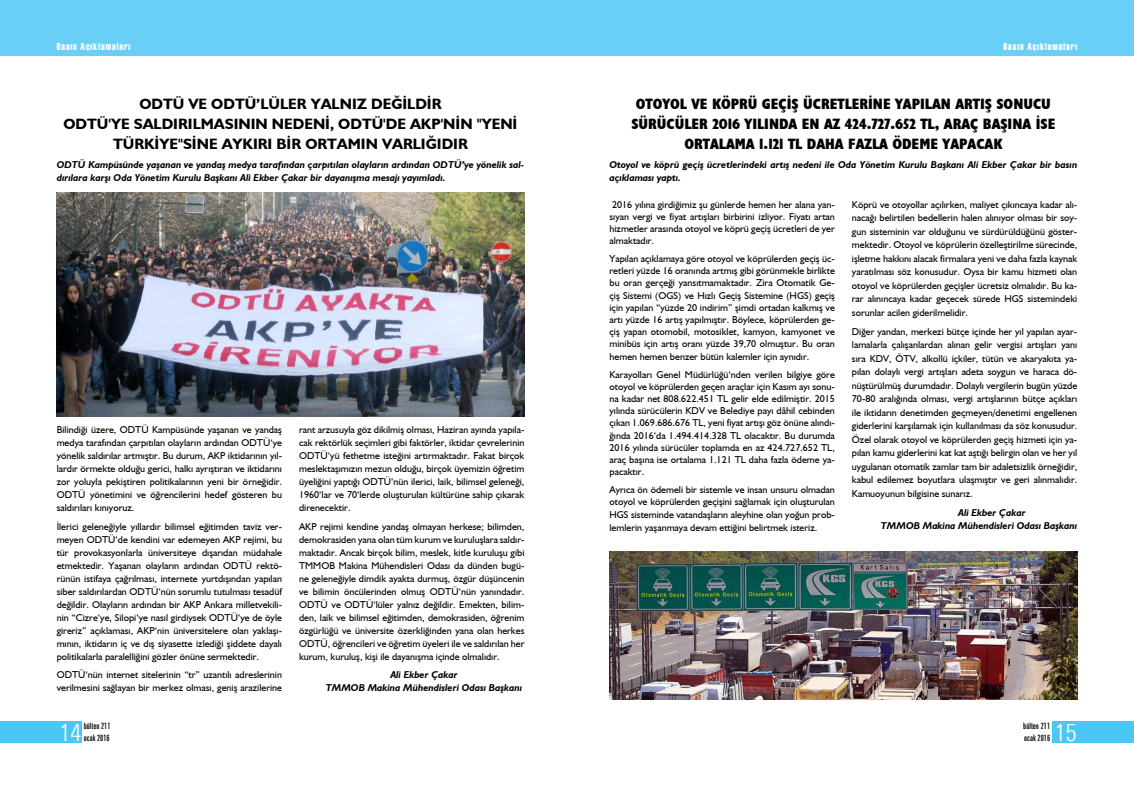
<style>
.page{position:relative;width:1134px;height:794px;background:#fff}
.page>*{position:absolute;margin:0;border:0;box-sizing:border-box;transform-origin:0 0}
.t1{font:300 condensed 24.1px "Zurich BT";color:#fff}
.t2{font:700 condensed 15px/20px "Humanist 521 BT Xtra";color:#000;text-align:center}
.t3{font:700 15px/20px "Humanist 521 BT";color:#000;text-align:center}
.t4{font:10px/13px "Humanist 521 BT";color:#000;text-align:justify}
.t5{font:italic 700 10px/13px "Humanist 521 BT";color:#000}
.t6{font:10px "Haettenschweiler";letter-spacing:.1em;color:#fff}
.t7{font:extra-condensed 9px/12px "Zurich BT";color:#000}
</style>
<div class="page">
<div style="left:0;top:0;width:1134px;height:56px;background:#6acff6"></div>
<div style="left:1052px;top:721px;width:82px;height:22px;background:#49c8f5"></div>
<div style="left:0;top:721px;width:82px;height:22px;background:#49c8f5"></div>
<img style="left:57px;top:193px;width:467px;height:224px">
<img style="left:609px;top:551px;width:468px;height:148px">
<p class="t6" style="left:57px;top:40px;width:75px">Basın Açıklamaları</p>
<p class="t6" style="left:1003px;top:40px;width:75px">Basın Açıklamaları</p>
<h2 class="t3" style="left:64px;top:94px;width:455px">ODTÜ VE ODTÜ’LÜLER YALNIZ DEĞİLDİR<br>ODTÜ'YE SALDIRILMASININ NEDENİ, ODTÜ'DE AKP'NİN "YENİ<br>TÜRKİYE"SİNE AYKIRI BİR ORTAMIN VARLIĞIDIR</h2>
<p class="t5" style="left:57px;top:158px;width:469px">ODTÜ Kampüsünde yaşanan ve yandaş medya tarafından çarpıtılan olayların ardından ODTÜ’ye yönelik sal&shy;dırılara karşı Oda Yönetim Kurulu Başkanı Ali Ekber Çakar bir dayanışma mesajı yayımladı.</p>
<p class="t4" style="left:57px;top:423px;width:227px">Bilindiği üzere, ODTÜ Kampüsünde yaşanan ve yandaş medya tarafından çarpıtılan olayların ardından ODTÜ‘ye yönelik saldırılar artmıştır. Bu durum, AKP iktidarının yıl&shy;lardır örmekte olduğu gerici, halkı ayrıştıran ve iktidarını zor yoluyla pekiştiren politikalarının yeni bir örneğidir.<br>ODTÜ yönetimini ve öğrencilerini hedef gösteren bu saldırıları kınıyoruz.</p>
<p class="t4" style="left:57px;top:519px;width:227px">İlerici geleneğiyle yıllardır bilimsel eğitimden taviz ver&shy;meyen ODTÜ‘de kendini var edemeyen AKP rejimi, bu tür provokasyonlarla üniversiteye dışarıdan müdahale etmektedir. Yaşanan olayların ardından ODTÜ rektö&shy;rünün istifaya çağrılması, internete yurtdışından yapılan siber saldırılardan ODTÜ‘nün sorumlu tutulması tesadüf değildir. Olayların ardından bir AKP Ankara milletvekili&shy;nin “Cizre‘ye, Silopi‘ye nasıl girdiysek ODTÜ‘ye de öyle gireriz” açıklaması, AKP‘nin üniversitelere olan yaklaşı&shy;mının, iktidarın iç ve dış siyasette izlediği şiddete dayalı politikalarla paralelliğini gözler önüne sermektedir.</p>
<p class="t4" style="left:57px;top:668px;width:227px">ODTÜ‘nün internet sitelerinin “tr” uzantılı adreslerinin verilmesini sağlayan bir merkez olması, geniş arazilerine</p>
<p class="t4" style="left:299px;top:423px;width:227px">rant arzusuyla göz dikilmiş olması, Haziran ayında yapıla&shy;cak rektörlük seçimleri gibi faktörler, iktidar çevrelerinin ODTÜ‘yü fethetme isteğini artırmaktadır. Fakat birçok meslektaşımızın mezun olduğu, birçok üyemizin öğretim üyeliğini yaptığı ODTÜ‘nün ilerici, laik, bilimsel geleneği, 1960‘lar ve 70‘lerde oluşturulan kültürüne sahip çıkarak direnecektir.</p>
<p class="t4" style="left:299px;top:519px;width:227px">AKP rejimi kendine yandaş olmayan herkese; bilimden, demokrasiden yana olan tüm kurum ve kuruluşlara saldır&shy;maktadır. Ancak birçok bilim, meslek, kitle kuruluşu gibi TMMOB Makina Mühendisleri Odası da dünden bugü&shy;ne geleneğiyle dimdik ayakta durmuş, özgür düşüncenin ve bilimin öncülerinden olmuş ODTÜ‘nün yanındadır.<br>ODTÜ ve ODTÜ‘lüler yalnız değildir. Emekten, bilim&shy;den, laik ve bilimsel eğitimden, demokrasiden, öğrenim özgürlüğü ve üniversite özerkliğinden yana olan herkes ODTÜ, öğrencileri ve öğretim üyeleri ile ve saldırılan her kurum, kuruluş, kişi ile dayanışma içinde olmalıdır.</p>
<p class="t5" style="left:326px;top:668px;width:198px;text-align:center">Ali Ekber Çakar<br>TMMOB Makina Mühendisleri Odası Başkanı</p>
<h2 class="t2" style="left:631px;top:94px;width:425px">OTOYOL VE KÖPRÜ GEÇİŞ ÜCRETLERİNE YAPILAN ARTIŞ SONUCU<br>SÜRÜCÜLER 2016 YILINDA EN AZ 424.727.652 TL, ARAÇ BAŞINA İSE<br>ORTALAMA 1.121 TL DAHA FAZLA ÖDEME YAPACAK</h2>
<p class="t5" style="left:609px;top:158px;width:469px">Otoyol ve köprü geçiş ücretlerindeki artış nedeni ile Oda Yönetim Kurulu Başkanı Ali Ekber Çakar bir basın açıklaması yaptı.</p>
<p class="t4" style="left:609px;top:198px;width:227px;line-height:12.2px">2016 yılına girdiğimiz şu günlerde hemen her alana yan&shy;sıyan vergi ve fiyat artışları birbirini izliyor. Fiyatı artan hizmetler arasında otoyol ve köprü geçiş ücretleri de yer almaktadır.</p>
<p class="t4" style="left:609px;top:252px;width:227px;line-height:12.2px">Yapılan açıklamaya göre otoyol ve köprülerden geçiş üc&shy;retleri yüzde 16 oranında artmış gibi görünmekle birlikte bu oran gerçeği yansıtmamaktadır. Zira Otomatik Ge&shy;çiş Sistemi (OGS) ve Hızlı Geçiş Sistemine (HGS) geçiş için yapılan “yüzde 20 indirim” şimdi ortadan kalkmış ve artı yüzde 16 artış yapılmıştır. Böylece, köprülerden ge&shy;çiş yapan otomobil, motosiklet, kamyon, kamyonet ve minibüs için artış oranı yüzde 39,70 olmuştur. Bu oran hemen hemen benzer bütün kalemler için aynıdır.</p>
<p class="t4" style="left:609px;top:368px;width:227px;line-height:12.2px">Karayolları Genel Müdürlüğü‘nden verilen bilgiye göre otoyol ve köprülerden geçen araçlar için Kasım ayı sonu&shy;na kadar net 808.622.451 TL gelir elde edilmiştir. 2015 yılında sürücülerin KDV ve Belediye payı dâhil cebinden çıkan 1.069.686.676 TL, yeni fiyat artışı göz önüne alındı&shy;ğında 2016‘da 1.494.414.328 TL olacaktır. Bu durumda 2016 yılında sürücüler toplamda en az 424.727.652 TL, araç başına ise ortalama 1.121 TL daha fazla ödeme ya&shy;pacaktır.</p>
<p class="t4" style="left:609px;top:483px;width:227px;line-height:12.7px">Ayrıca ön ödemeli bir sistemle ve insan unsuru olmadan otoyol ve köprülerden geçişini sağlamak için oluşturulan HGS sisteminde vatandaşların aleyhine olan yoğun prob&shy;lemlerin yaşanmaya devam ettiğini belirtmek isteriz.</p>
<p class="t4" style="left:852px;top:197px;width:227px;line-height:13.5px">Köprü ve otoyollar açılırken, maliyet çıkıncaya kadar alı&shy;nacağı belirtilen bedellerin halen alınıyor olması bir soy&shy;gun sisteminin var olduğunu ve sürdürüldüğünü göster&shy;mektedir. Otoyol ve köprülerin özelleştirilme sürecinde, işletme hakkını alacak firmalara yeni ve daha fazla kaynak yaratılması söz konusudur. Oysa bir kamu hizmeti olan otoyol ve köprülerden geçişler ücretsiz olmalıdır. Bu ka&shy;rar alınıncaya kadar geçecek sürede HGS sistemindeki sorunlar acilen giderilmelidir.</p>
<p class="t4" style="left:852px;top:324px;width:227px;line-height:13.5px">Diğer yandan, merkezi bütçe içinde her yıl yapılan ayar&shy;lamalarla çalışanlardan alınan gelir vergisi artışları yanı sıra KDV, ÖTV, alkollü içkiler, tütün ve akaryakıta ya&shy;pılan dolaylı vergi artışları adeta soygun ve haraca dö&shy;nüştürülmüş durumdadır. Dolaylı vergilerin bugün yüzde 70-80 aralığında olması, vergi artışlarının bütçe açıkları ile iktidarın denetimden geçmeyen/denetimi engellenen giderlerini karşılamak için kullanılması da söz konusudur.<br>Özel olarak otoyol ve köprülerden geçiş hizmeti için ya&shy;pılan kamu giderlerini kat kat aştığı belirgin olan ve her yıl uygulanan otomatik zamlar tam bir adaletsizlik örneğidir, kabul edilemez boyutlara ulaşmıştır ve geri alınmalıdır.<br>Kamuoyunun bilgisine sunarız.</p>
<p class="t5" style="left:881px;top:505px;width:198px;line-height:13.5px;text-indent:77px">Ali Ekber Çakar<br>TMMOB Makina Mühendisleri Odası Başkanı</p>
<p class="t7" style="left:84px;top:720px;width:28px">bülten 211 ocak 2016</p>
<p class="t7" style="left:1023px;top:720px;width:28px">bülten 211 ocak 2016</p>
<h1 class="t1" style="left:59px;top:718px;width:24px">14</h1>
<h1 class="t1" style="left:1055px;top:718px;width:24px">15</h1>
</div>
